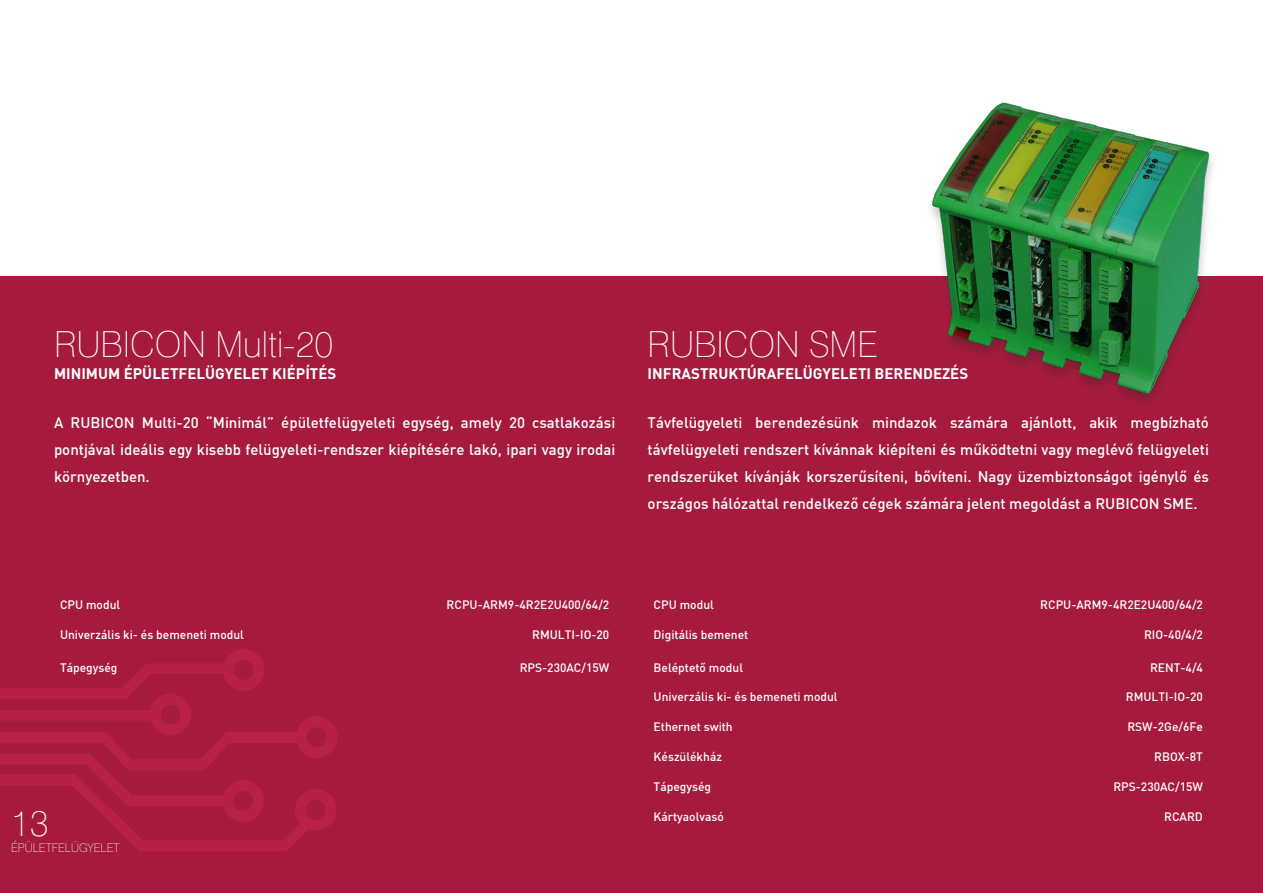
<style>
.page{position:relative;width:1263px;height:893px;background:#fff}
.page>*{position:absolute;margin:0;border:0;box-sizing:border-box;transform-origin:0 0}
.Header_1_-_Thin{font:100 36px "Helvetica Neue";color:#fff}
.Rubin_plain_text{font:15px/27px "DINCE Medium Ajovegso";color:#fff;text-align:justify}
.Header_4_-_Bold{font:15px "DINCE Bold Ajovegso";color:#fff}
.Table_text{font:12px "DINCE Medium Ajovegso";color:#fff}
.Header_3_-_Thin__pag{font:100 12px "Helvetica Neue";color:#fff}
</style>
<div class="page">
<div style="left:0;top:276px;width:1263px;height:617px;background:#a61b3d"></div>
<img style="left:0;top:649px;width:337px;height:202px">
<img style="left:930px;top:102px;width:282px;height:301px">
<p class="Header_1_-_Thin" style="left:54px;top:322px;width:281px">RUBICON Multi-20</p>
<p class="Header_4_-_Bold" style="left:54px;top:364px;width:284px">MINIMUM ÉPÜLETFELÜGYELET KIÉPÍTÉS</p>
<p class="Rubin_plain_text" style="left:54px;top:408px;width:563px">A RUBICON Multi-20 “Minimál” épületfelügyeleti egység, amely 20 csatlakozási pontjával ideális egy kisebb felügyeleti-rendszer kiépítésére lakó, ipari vagy irodai környezetben.</p>
<p class="Header_1_-_Thin" style="left:648px;top:322px;width:232px">RUBICON SME</p>
<p class="Header_4_-_Bold" style="left:648px;top:364px;width:322px">INFRASTRUKTÚRAFELÜGYELETI BERENDEZÉS</p>
<p class="Rubin_plain_text" style="left:648px;top:408px;width:563px">Távfelügyeleti berendezésünk mindazok számára ajánlott, akik megbízható távfelügyeleti rendszert kívánnak kiépíteni és működtetni vagy meglévő felügyeleti rendszerüket kívánják korszerűsíteni, bővíteni. Nagy üzembiztonságot igénylő és országos hálózattal rendelkező cégek számára jelent megoldást a RUBICON SME.</p>
<p class="Table_text" style="left:60px;top:597px;width:62px">CPU modul</p>
<p class="Table_text" style="left:447px;top:597px;width:164px">RCPU-ARM9-4R2E2U400/64/2</p>
<p class="Table_text" style="left:60px;top:627px;width:185px">Univerzális ki- és bemeneti modul</p>
<p class="Table_text" style="left:532px;top:627px;width:79px">RMULTI-IO-20</p>
<p class="Table_text" style="left:60px;top:660px;width:59px">Tápegység</p>
<p class="Table_text" style="left:520px;top:660px;width:91px">RPS-230AC/15W</p>
<p class="Header_1_-_Thin" style="left:11px;top:801px;width:39px">13</p>
<p class="Header_3_-_Thin__pag" style="left:11px;top:841px;width:110px">ÉPÜLETFELÜGYELET</p>
<p class="Table_text" style="left:654px;top:597px;width:62px">CPU modul</p>
<p class="Table_text" style="left:1040px;top:597px;width:164px">RCPU-ARM9-4R2E2U400/64/2</p>
<p class="Table_text" style="left:654px;top:627px;width:96px">Digitális bemenet</p>
<p class="Table_text" style="left:1144px;top:627px;width:60px">RIO-40/4/2</p>
<p class="Table_text" style="left:654px;top:660px;width:91px">Beléptető modul</p>
<p class="Table_text" style="left:1150px;top:660px;width:54px">RENT-4/4</p>
<p class="Table_text" style="left:654px;top:689px;width:185px">Univerzális ki- és bemeneti modul</p>
<p class="Table_text" style="left:1126px;top:689px;width:79px">RMULTI-IO-20</p>
<p class="Table_text" style="left:654px;top:719px;width:81px">Ethernet swith</p>
<p class="Table_text" style="left:1127px;top:719px;width:77px">RSW-2Ge/6Fe</p>
<p class="Table_text" style="left:654px;top:749px;width:70px">Készülékház</p>
<p class="Table_text" style="left:1154px;top:749px;width:50px">RBOX-8T</p>
<p class="Table_text" style="left:654px;top:779px;width:59px">Tápegység</p>
<p class="Table_text" style="left:1113px;top:779px;width:91px">RPS-230AC/15W</p>
<p class="Table_text" style="left:654px;top:808px;width:72px">Kártyaolvasó</p>
<p class="Table_text" style="left:1164px;top:808px;width:40px">RCARD</p>
</div>
